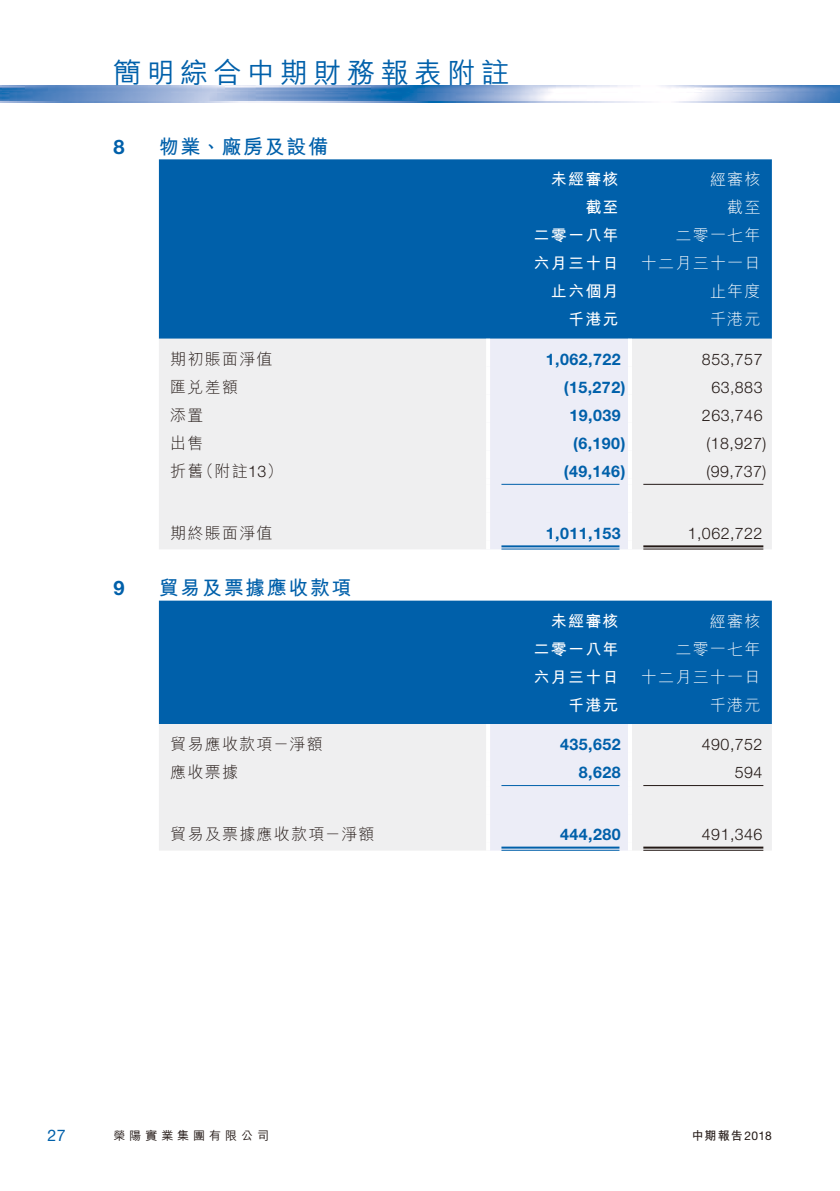
<style>
.page{position:relative;width:840px;height:1191px;background:#fff}
.page>*{position:absolute;margin:0;border:0;box-sizing:border-box;transform-origin:0 0}
.t1{font:500 28px "M Hei HK";letter-spacing:.195em;color:#0060aa}
.t2{font:700 20px "M Hei HK";letter-spacing:.08em;color:#0060aa}
.t3{font:700 20px "Helvetica Neue LT Std";color:#0060aa}
.t4{font:700 16px "Helvetica Neue LT Std";letter-spacing:.03em;color:#0060aa}
.t5{font:300 16px "Helvetica Neue LT Std";letter-spacing:.03em;color:#231916}
.t6{font:300 16px "M Hei HK";letter-spacing:.08em;color:#231916}
.t7{font:300 16px/28px "M Hei HK";letter-spacing:.08em;color:#fff;text-align:right}
.t8{font:700 16px/28px "M Hei HK";letter-spacing:.08em;color:#fff;text-align:right}
.t9{font:16px "Helvetica Neue LT Std";color:#0060aa}
.t10{font:500 12px "M Hei HK";letter-spacing:.33em;color:#231916}
.t11{font:700 12px "M Hei HK";color:#231916}
.s1{font-family:"Helvetica Neue LT Std"}
.s2{font-family:"Helvetica Neue LT Std";font-weight:400}
</style>
<div class="page">
<img style="left:0;top:85px;width:839px;height:17px">
<div style="left:159px;top:159px;width:612px;height:180px;background:#0060aa"></div>
<div style="left:159px;top:339px;width:612px;height:210px;background:#efeff0"></div>
<div style="left:486px;top:339px;width:145px;height:210px;background:#ecedf7"></div>
<hr style="left:501px;top:484px;width:118px;height:1px;background:#0060aa">
<hr style="left:643px;top:484px;width:120px;height:1px;background:#231916">
<hr style="left:501px;top:545px;width:118px;height:2px;background:#0060aa">
<hr style="left:501px;top:549px;width:118px;height:1px;background:#0060aa">
<hr style="left:643px;top:545px;width:120px;height:2px;background:#231916">
<hr style="left:643px;top:549px;width:120px;height:1px;background:#231916">
<div style="left:159px;top:600px;width:612px;height:124px;background:#0060aa"></div>
<div style="left:159px;top:724px;width:612px;height:126px;background:#efeff0"></div>
<div style="left:486px;top:724px;width:145px;height:126px;background:#ecedf7"></div>
<hr style="left:501px;top:785px;width:118px;height:1px;background:#0060aa">
<hr style="left:643px;top:785px;width:120px;height:1px;background:#231916">
<hr style="left:501px;top:846px;width:118px;height:2px;background:#0060aa">
<hr style="left:501px;top:850px;width:118px;height:1px;background:#0060aa">
<hr style="left:643px;top:846px;width:120px;height:2px;background:#231916">
<hr style="left:643px;top:850px;width:120px;height:1px;background:#231916">
<h1 class="t1" style="left:113px;top:52px;width:397px">簡明綜合中期財務報表附註</h1>
<p class="t3" style="left:113px;top:134px;width:13px">8</p>
<p class="t2" style="left:159px;top:132px;width:170px">物業、廠房及設備</p>
<p class="t6" style="left:170px;top:348px;width:104px">期初賬面淨值</p>
<p class="t8" style="left:533px;top:164px;width:86px">未經審核截至<br>二零一八年六月三十日止六個月千港元</p>
<p class="t7" style="left:640px;top:165px;width:121px">經審核<br>截至<br>二零一七年<br>十二月三十一日止年度<br>千港元</p>
<p class="t5" style="left:701px;top:349px;width:62px">853,757</p>
<p class="t4" style="left:545px;top:349px;width:76px">1,062,722</p>
<p class="t6" style="left:170px;top:376px;width:69px">匯兌差額</p>
<p class="t4" style="left:563px;top:377px;width:63px">)15,272(</p>
<p class="t5" style="left:711px;top:377px;width:53px">63,883</p>
<p class="t6" style="left:170px;top:404px;width:35px">添置</p>
<p class="t4" style="left:569px;top:405px;width:53px">19,039</p>
<p class="t5" style="left:701px;top:405px;width:62px">263,746</p>
<p class="t6" style="left:170px;top:432px;width:35px">出售</p>
<p class="t4" style="left:573px;top:433px;width:54px">)6,190(</p>
<p class="t5" style="left:706px;top:433px;width:61px">)18,927(</p>
<p class="t6" style="left:198px;top:460px;width:86px">（附註<span class="s1">13</span>(</p>
<p class="t6" style="left:170px;top:460px;width:35px">折舊</p>
<p class="t4" style="left:563px;top:461px;width:63px">)49,146(</p>
<p class="t5" style="left:706px;top:461px;width:61px">)99,737(</p>
<p class="t3" style="left:113px;top:576px;width:13px">9</p>
<p class="t6" style="left:170px;top:522px;width:104px">期終賬面淨值</p>
<p class="t2" style="left:159px;top:573px;width:194px">貿易及票據應收款項</p>
<p class="t4" style="left:545px;top:523px;width:76px">1,011,153</p>
<p class="t5" style="left:687px;top:523px;width:76px">1,062,722</p>
<p class="t6" style="left:170px;top:733px;width:154px">貿易應收款項－淨額</p>
<p class="t8" style="left:533px;top:605px;width:86px">未經審核二零一八年六月三十日千港元</p>
<p class="t7" style="left:640px;top:606px;width:121px">經審核<br>二零一七年<br>十二月三十一日千港元</p>
<p class="t5" style="left:701px;top:734px;width:62px">490,752</p>
<p class="t4" style="left:559px;top:734px;width:62px">435,652</p>
<p class="t6" style="left:170px;top:761px;width:69px">應收票據</p>
<p class="t4" style="left:578px;top:762px;width:43px">8,628</p>
<p class="t5" style="left:734px;top:762px;width:29px">594</p>
<p class="t6" style="left:170px;top:823px;width:206px">貿易及票據應收款項－淨額</p>
<p class="t4" style="left:559px;top:824px;width:62px">444,280</p>
<p class="t5" style="left:701px;top:824px;width:62px">491,346</p>
<p class="t9" style="left:48px;top:1125px;width:20px">27</p>
<p class="t10" style="left:113px;top:1127px;width:157px">榮陽實業集團有限公司</p>
<p class="t11" style="left:691px;top:1127px;width:82px">中期報告<span class="s2">2018</span></p>
</div>
